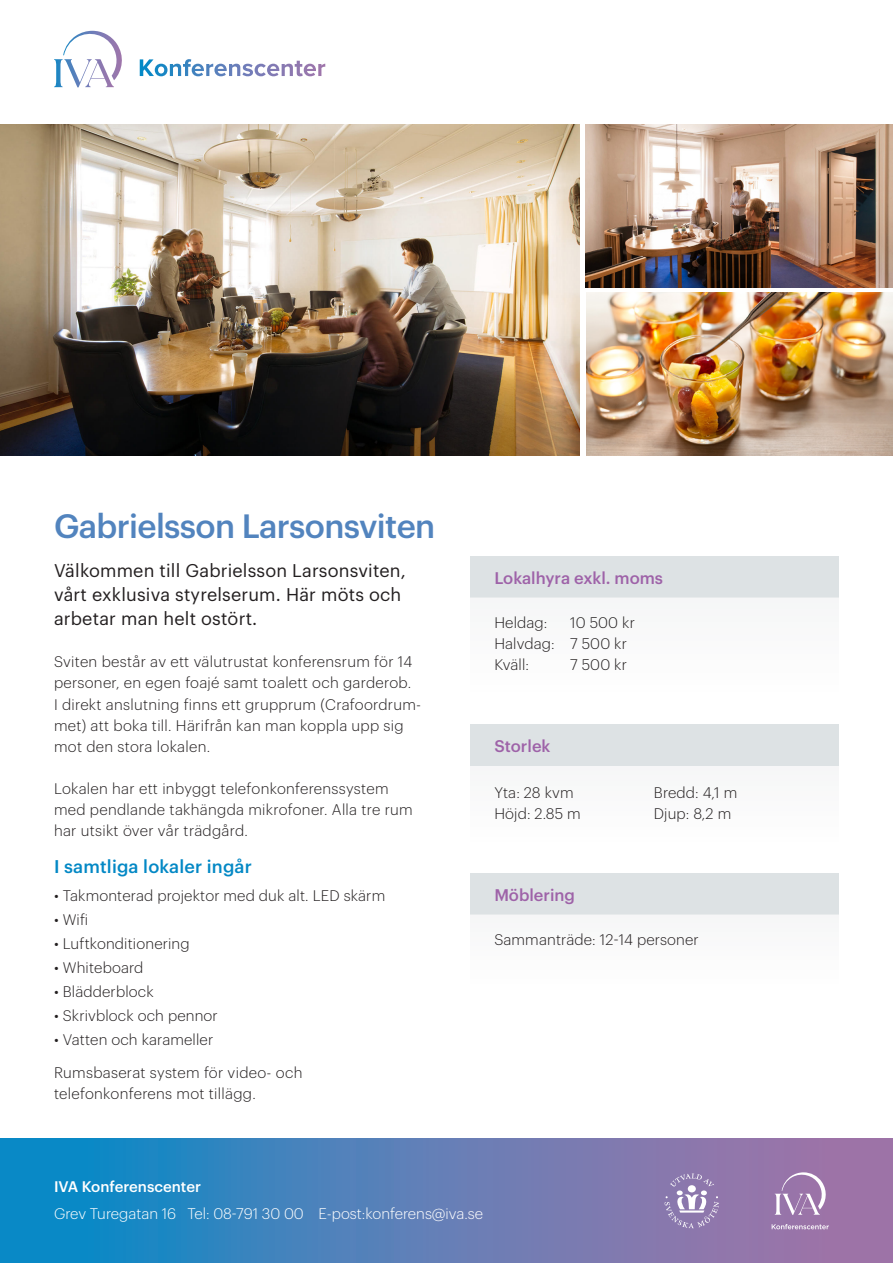
<style>
.page{position:relative;width:893px;height:1263px;background:#fff}
.page>*{position:absolute;margin:0;border:0;box-sizing:border-box;transform-origin:0 0}
.t1{font:500 33px "Graphik";letter-spacing:-.02em;color:#5284be}
.t2{font:18px/24px "Graphik";letter-spacing:.01em;color:#231f20}
.t3{font:500 18px "Graphik";letter-spacing:.01em;color:#0388c5}
.t4{font:500 16.5px "Graphik";color:#9e62a8}
.t5{font:300 15px/21px "Graphik";letter-spacing:.02em;color:#231f20}
.t6{font:300 15px "Graphik";color:#fff}
.t7{font:500 15px "Graphik";color:#fff}
</style>
<div class="page">
<svg style="left:0;top:1139px;width:893px;height:124px;background:#597fb7"></svg>
<svg style="left:140px;top:59px;width:176px;height:17px"></svg>
<svg style="left:54px;top:30px;width:68px;height:57px"></svg>
<img style="left:0;top:124px;width:579px;height:332px">
<svg style="left:775px;top:1172px;width:53px;height:43px;background:#ad8fb9"></svg>
<svg style="left:772px;top:1224px;width:57px;height:5px"></svg>
<svg style="left:665px;top:1173px;width:54px;height:55px;background:#a08fba"></svg>
<div style="left:471px;top:556px;width:368px;height:41px;background:#dde2e4"></div>
<div style="left:471px;top:873px;width:368px;height:41px;background:#dde2e4"></div>
<div style="left:471px;top:725px;width:368px;height:41px;background:#dde2e4"></div>
<div style="left:471px;top:597px;width:368px;height:98px;background:#fafafa"></div>
<div style="left:471px;top:914px;width:368px;height:71px;background:#fafafa"></div>
<div style="left:471px;top:766px;width:368px;height:78px;background:#fafafa"></div>
<img style="left:586px;top:124px;width:307px;height:163px">
<img style="left:586px;top:293px;width:307px;height:163px">
<p class="t1" style="left:54px;top:501px;width:383px">Gabrielsson Larsonsviten</p>
<p class="t2" style="left:54px;top:557px;width:353px">Välkommen till Gabrielsson Larsonsviten, vårt exklusiva styrelserum. Här möts och arbetar man helt ostört.</p>
<p class="t5" style="left:54px;top:650px;width:360px">Sviten består av ett välutrustat konferensrum för 14 personer, en egen foajé samt toalett och garderob.</p>
<p class="t5" style="left:54px;top:692px;width:369px">I direkt anslutning finns ett grupprum (Crafoordrum&shy;met) att boka till. Härifrån kan man koppla upp sig mot den stora lokalen.</p>
<p class="t5" style="left:54px;top:776px;width:360px">Lokalen har ett inbyggt telefonkonferenssystem med pendlande takhängda mikrofoner. Alla tre rum har utsikt över vår trädgård.</p>
<p class="t3" style="left:54px;top:853px;width:199px">I samtliga lokaler ingår</p>
<p class="t5" style="left:54px;top:883px;width:333px">• Takmonterad projektor med duk alt. LED skärm</p>
<p class="t5" style="left:54px;top:907px;width:36px">• Wifi</p>
<p class="t5" style="left:54px;top:931px;width:137px">• Luftkonditionering</p>
<p class="t5" style="left:54px;top:955px;width:91px">• Whiteboard</p>
<p class="t5" style="left:54px;top:979px;width:101px">• Blädderblock</p>
<p class="t5" style="left:54px;top:1003px;width:165px">• Skrivblock och pennor</p>
<p class="t5" style="left:54px;top:1027px;width:161px">• Vatten och karameller</p>
<p class="t5" style="left:54px;top:1061px;width:250px">Rumsbaserat system för video- och</p>
<p class="t5" style="left:54px;top:1082px;width:203px">telefonkonferens mot tillägg.</p>
<p class="t4" style="left:494px;top:565px;width:170px">Lokalhyra exkl. moms</p>
<p class="t5" style="left:494px;top:611px;width:55px">Heldag:</p>
<p class="t5" style="left:494px;top:632px;width:62px">Halvdag:</p>
<p class="t5" style="left:494px;top:653px;width:36px">Kväll:</p>
<p class="t5" style="left:570px;top:611px;width:66px">10 500 kr</p>
<p class="t5" style="left:570px;top:632px;width:58px">7 500 kr</p>
<p class="t5" style="left:570px;top:653px;width:58px">7 500 kr</p>
<p class="t4" style="left:494px;top:734px;width:58px">Storlek</p>
<p class="t5" style="left:494px;top:781px;width:81px">Yta: 28 kvm</p>
<p class="t5" style="left:494px;top:802px;width:88px">Höjd: 2.85 m</p>
<p class="t4" style="left:494px;top:882px;width:82px">Möblering</p>
<p class="t5" style="left:654px;top:781px;width:85px">Bredd: 4,1 m</p>
<p class="t5" style="left:654px;top:802px;width:79px">Djup: 8,2 m</p>
<p class="t5" style="left:494px;top:928px;width:206px">Sammanträde: 12-14 personer</p>
<p class="t7" style="left:54px;top:1175px;width:149px">IVA Konferenscenter</p>
<p class="t6" style="left:54px;top:1202px;width:431px">Grev Turegatan 16 Tel: 08-791 30 00 E-post:konferens@iva.se</p>
</div>
